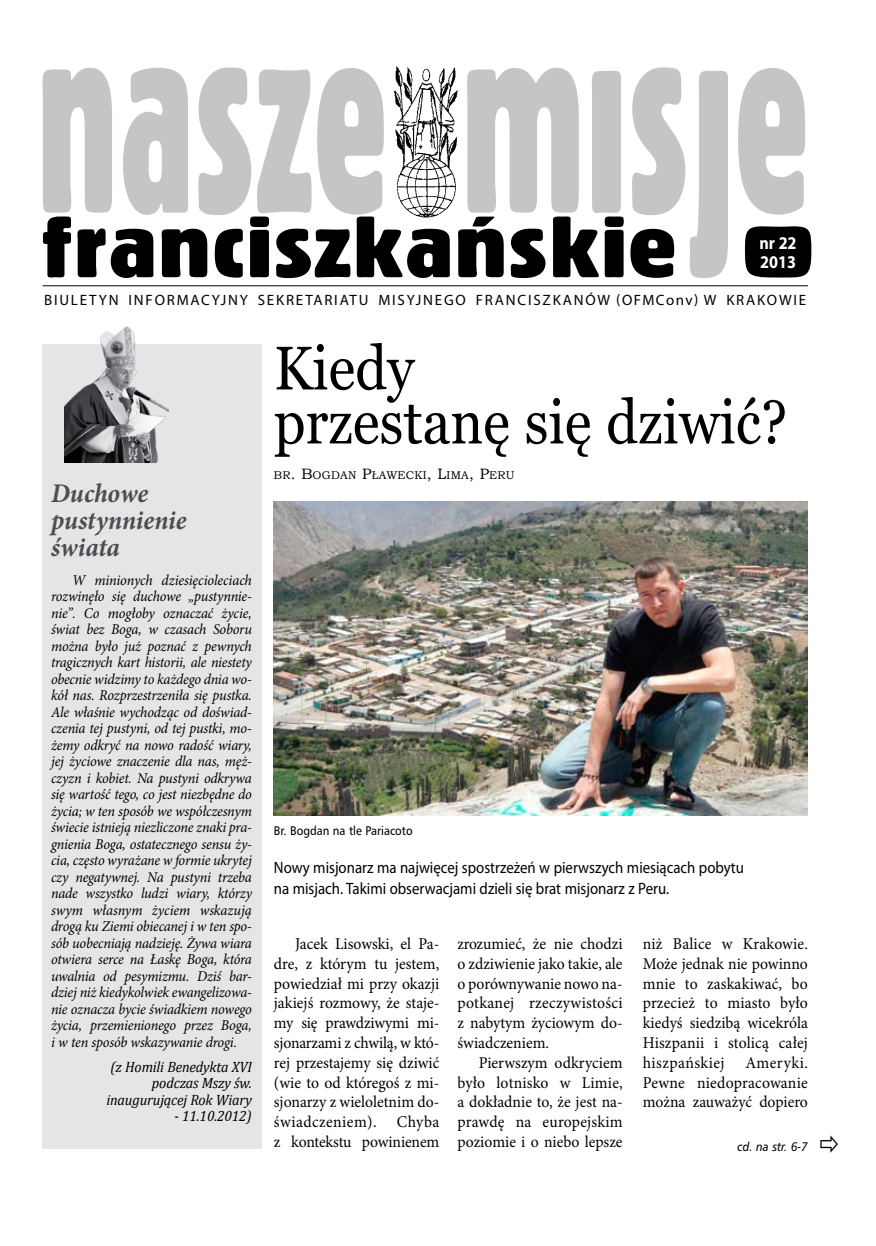
<style>
.page{position:relative;width:876px;height:1246px;background:#fff}
.page>*{position:absolute;margin:0;border:0;box-sizing:border-box;transform-origin:0 0}
.t1{font:61.5px/54px "Georgia";color:#000;scale:.9 1}
.t2{font:italic 700 27px/27px "Minion Pro";color:#4e4c50;scale:.95 1}
.t3{font:700 18px/19.5px "Myriad Pro";color:#fff;scale:.9 1}
.t4{font:16.5px/19.8px "Minion Pro";letter-spacing:.005em;color:#000;text-align:justify;scale:.95 1}
.t5{font:16.5px/21px "Myriad Pro";color:#000;scale:.9 1}
.t6{font:italic 15px/16.5px "Minion Pro";letter-spacing:-.015em;color:#000;text-align:justify;scale:.95 1}
.t7{font:15px "Myriad Pro";letter-spacing:.12em;color:#000}
.t8{font:italic 15px/16.5px "Cambria";letter-spacing:-.01em;color:#000;text-align:right;scale:.95 1}
.t9{font:12px "Humnst 777 PL";color:#000;scale:.9 1}
.t10{font:italic 12px "Humnst 777 PL";color:#000;scale:.9 1}
.t11{font:11.25px "Bookman Old Style";letter-spacing:.02em;color:#000}
.s1{font-size:15px}
</style>
<div class="page">
<img style="left:274px;top:502px;width:534px;height:313px">
<div style="left:43px;top:344px;width:219px;height:804px;background:#e3e5e6"></div>
<svg style="left:738px;top:68px;width:67px;height:147px"></svg>
<svg style="left:43px;top:67px;width:407px;height:211px"></svg>
<svg style="left:458px;top:68px;width:166px;height:210px"></svg>
<svg style="left:630px;top:67px;width:98px;height:211px"></svg>
<img style="left:376px;top:66px;width:95px;height:153px">
<svg style="left:745px;top:226px;width:66px;height:51px;background:#0e0e0e"></svg>
<hr style="left:43px;top:286px;width:765px;height:1px;background:#000">
<img style="left:64px;top:326px;width:105px;height:136px">
<p class="t3" style="left:759px;top:233px;width:43px">nr 22<br>2013</p>
<p class="t7" style="left:44px;top:291px;width:590px">Biuletyn Informacyjny Sekretariatu Misyjnego Franciszkanów (OFMC</p>
<p class="t7" style="left:666px;top:291px;width:142px">onv) w Krakowie</p>
<h2 class="t2" style="left:51px;top:479px;width:144px">Duchowe pustynnienie świata</h2>
<p class="t6" style="left:51px;top:572px;width:213px;text-indent:21px">W minionych dziesięcioleciach rozwinęło się duchowe „pustynnie&shy;nie”. Co mogłoby oznaczać życie, świat bez Boga, w czasach Soboru można było już poznać z pewnych tragicznych kart historii, ale niestety obecnie widzimy to każdego dnia wo&shy;kół nas. Rozprzestrzeniła się pustka.<br>Ale właśnie wychodząc od doświad&shy;czenia tej pustyni, od tej pustki, mo&shy;żemy odkryć na nowo radość wiary, jej życiowe znaczenie dla nas, męż&shy;czyzn i kobiet. Na pustyni odkrywa się wartość tego, co jest niezbędne do życia; w ten sposób we współczesnym świecie istnieją niezliczone znaki pra&shy;gnienia Boga, ostatecznego sensu ży&shy;cia, często wyrażane w formie ukrytej czy negatywnej. Na pustyni trzeba nade wszystko ludzi wiary, którzy swym własnym życiem wskazują drogą ku Ziemi obiecanej i w ten spo&shy;sób uobecniają nadzieję. Żywa wiara otwiera serce na Łaskę Boga, która uwalnia od pesymizmu. Dziś bar&shy;dziej niż kiedykolwiek ewangelizowa&shy;nie oznacza bycie świadkiem nowego życia, przemienionego przez Boga, i w ten sposób wskazywanie drogi.</p>
<p class="t8" style="left:106px;top:1058px;width:155px">(z Homili Benedykta XVI podczas Mszy św. inaugurującej Rok Wiary</p>
<p class="t8" style="left:174px;top:1107px;width:83px">- 11.10.2012)</p>
<h1 class="t1" style="left:274px;top:343px;width:572px">Kiedy<br>przestanę się dziwić?</h1>
<p class="t11" style="left:274px;top:468px;width:242px">BR<span class="s1">. B</span>OGDAN <span class="s1">P</span>ŁAWECKI<span class="s1">, L</span>IMA<span class="s1">, P</span>ERU</p>
<p class="t9" style="left:274px;top:822px;width:156px">Br. Bogdan na tle Pariacoto</p>
<p class="t5" style="left:274px;top:857px;width:524px">Nowy misjonarz ma najwięcej spostrzeżeń w pierwszych miesiącach pobytu na misjach. Takimi obserwacjami dzieli się brat misjonarz z Peru.</p>
<p class="t4" style="left:457px;top:934px;width:175px">zrozumieć, że nie chodzi o zdziwienie jako takie, ale o porównywanie nowo na&shy;potkanej rzeczywistości z nabytym życiowym do&shy;świadczeniem.</p>
<p class="t4" style="left:457px;top:1053px;width:175px;text-indent:21px">Pierwszym odkryciem było lotnisko w Limie, a dokładnie to, że jest na&shy;prawdę na europejskim poziomie i o niebo lepsze</p>
<p class="t4" style="left:643px;top:934px;width:175px">niż Balice w Krakowie.<br>Może jednak nie powinno mnie to zaskakiwać, bo przecież to miasto było kiedyś siedzibą wicekróla Hiszpanii i stolicą całej hiszpańskiej</p>
<p class="t4" style="left:274px;top:934px;width:176px;text-indent:21px">Jacek Lisowski, el Pa&shy;dre, z którym tu jestem, powiedział mi przy okazji jakiejś rozmowy, że staje&shy;my się prawdziwymi mi&shy;sjonarzami z chwilą, w któ&shy;rej przestajemy się dziwić (wie to od któregoś z mi&shy;sjonarzy z wieloletnim do&shy;świadczeniem). Chyba z kontekstu powinienem</p>
<p class="t4" style="left:643px;top:1053px;width:175px;text-indent:103px">Ameryki.<br>Pewne niedopracowanie można zauważyć dopiero</p>
<p class="t10" style="left:737px;top:1139px;width:79px">cd. na str. 6-7</p>
</div>
